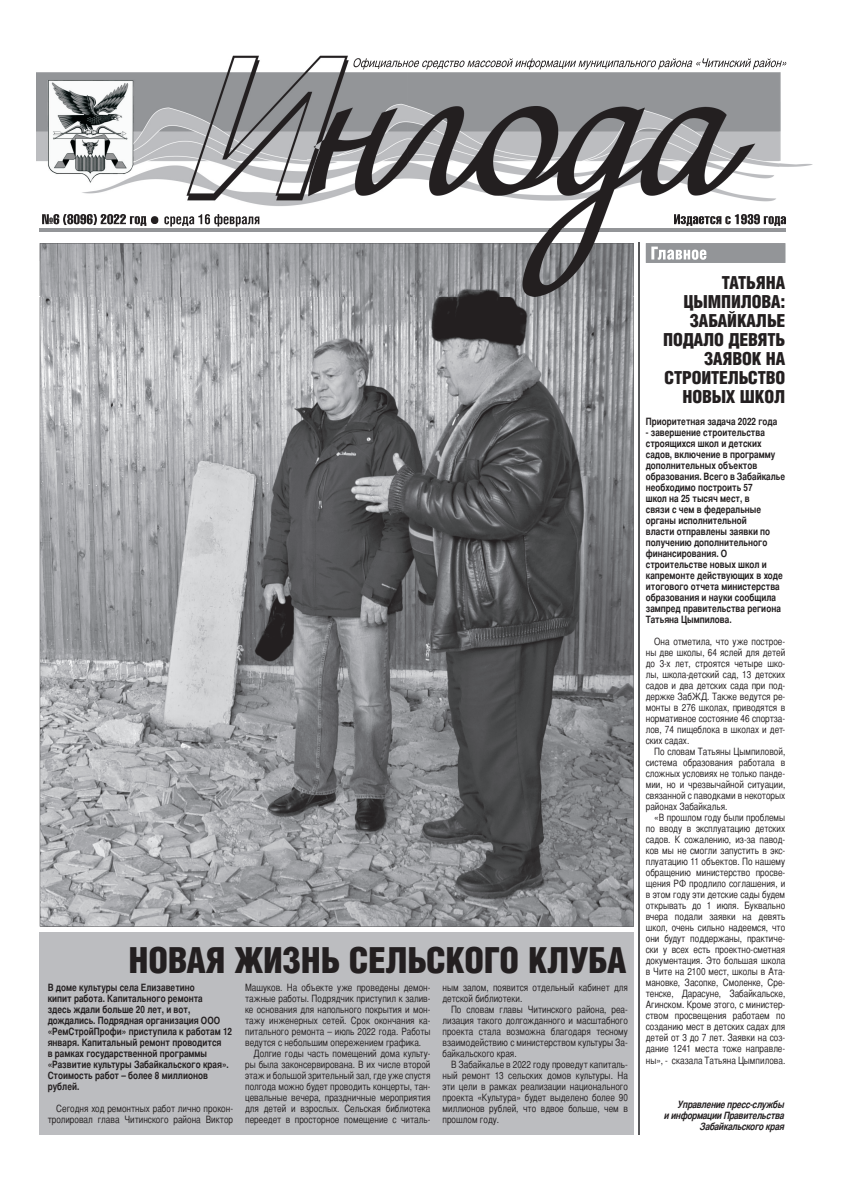
<style>
.page{position:relative;width:842px;height:1191px;background:#fff}
.page>*{position:absolute;margin:0;border:0;box-sizing:border-box;transform-origin:0 0}
.t1{font:900 36px "Helios Cond";letter-spacing:-.01em;color:#231f20}
.t2{font:900 18px/19px "Helios Cond";letter-spacing:-.01em;color:#231f20;text-align:right}
.t3{font:10px/11px "Bastion C";color:#231f20;text-align:justify}
.t4{font:700 10px/11px "Bastion C";color:#231f20}
.t5{font:italic 700 10px/11px "Bastion C";letter-spacing:-.02em;color:#231f20;text-align:right}
</style>
<div class="page">
<div style="left:40px;top:932px;width:594px;height:202px;background:#bcbdc0"></div>
<hr style="left:638px;top:243px;width:1px;height:891px;background:#57585a">
<svg style="left:40px;top:296px;width:594px;height:630px;background:#8b8c8f"></svg>
<img style="left:36px;top:56px;width:743px;height:206px">
<img style="left:779px;top:72px;width:34px;height:191px">
<img style="left:39px;top:262px;width:1px;height:34px">
<img style="left:639px;top:262px;width:7px;height:34px">
<img style="left:42px;top:214px;width:104px;height:12px">
<img style="left:164px;top:214px;width:95px;height:12px">
<hr style="left:40px;top:228px;width:745px;height:3px;background:#939598">
<img style="left:352px;top:58px;width:435px;height:12px">
<img style="left:674px;top:214px;width:112px;height:12px">
<div style="left:646px;top:243px;width:139px;height:20px;background:#939598"></div>
<img style="left:651px;top:246px;width:55px;height:14px">
<svg style="left:146px;top:216px;width:14px;height:9px"></svg>
<img style="left:638px;top:243px;width:1px;height:19px">
<img style="left:40px;top:243px;width:594px;height:53px">
<h1 class="t1" style="left:128px;top:941px;width:499px">НОВАЯ ЖИЗНЬ СЕЛЬСКОГО КЛУБА</h1>
<p class="t4" style="left:48px;top:982px;width:186px">В доме культуры села Елизаветино<br>кипит работа. Капитального ремонта<br>здесь ждали больше 20 лет, и вот, дождались. Подрядная организация ООО «РемСтройПрофи» приступила к работам 12 января. Капитальный ремонт проводится<br>в рамках государственной программы «Развитие культуры Забайкальского края».<br>Стоимость работ – более 8 миллионов рублей.</p>
<p class="t3" style="left:48px;top:1103px;width:187px;text-align:right">Сегодня ход ремонтных работ лично прокон&shy;тролировал глава Читинского района Виктор</p>
<p class="t3" style="left:245px;top:982px;width:187px">Машуков. На объекте уже проведены демон-</p>
<p class="t3" style="left:245px;top:993px;width:187px">тажные работы. Подрядчик приступил к залив-</p>
<p class="t3" style="left:245px;top:1004px;width:187px">ке основания для напольного покрытия и мон-</p>
<p class="t3" style="left:245px;top:1015px;width:187px">тажу инженерных сетей. Срок окончания ка-</p>
<p class="t3" style="left:245px;top:1026px;width:187px">питального ремонта – июль 2022 года. Работы</p>
<p class="t3" style="left:245px;top:1037px;width:178px">ведутся с небольшим опережением графика.</p>
<p class="t3" style="left:254px;top:1048px;width:178px">Долгие годы часть помещений дома культу-</p>
<p class="t3" style="left:245px;top:1059px;width:187px">ры была законсервирована. В их числе второй</p>
<p class="t3" style="left:245px;top:1070px;width:187px">этаж и большой зрительный зал, где уже спустя</p>
<p class="t3" style="left:245px;top:1081px;width:187px">полгода можно будет проводить концерты, тан-</p>
<p class="t3" style="left:245px;top:1092px;width:187px">цевальные вечера, праздничные мероприятия</p>
<p class="t3" style="left:245px;top:1103px;width:187px">для детей и взрослых. Сельская библиотека</p>
<p class="t3" style="left:245px;top:1114px;width:187px">переедет в просторное помещение с читаль-</p>
<p class="t3" style="left:442px;top:982px;width:187px">ным залом, появится отдельный кабинет для детской библиотеки.</p>
<p class="t3" style="left:442px;top:1004px;width:187px;text-indent:8px">По словам главы Читинского района, реа&shy;лизация такого долгожданного и масштабного проекта стала возможна благодаря тесному взаимодействию с министерством культуры За&shy;байкальского края.</p>
<p class="t3" style="left:442px;top:1059px;width:187px;text-indent:8px">В Забайкалье в 2022 году проведут капиталь&shy;ный ремонт 13 сельских домов культуры. На эти цели в рамках реализации национального проекта «Культура» будет выделено более 90 миллионов рублей, что вдвое больше, чем в прошлом году.</p>
<h2 class="t2" style="left:663px;top:273px;width:124px">ТАТЬЯНА<br>ЦЫМПИЛОВА:<br>ЗАБАЙКАЛЬЕ<br>ПОДАЛО ДЕВЯТЬ<br>ЗАЯВОК НА<br>СТРОИТЕЛЬСТВО<br>НОВЫХ ШКОЛ</h2>
<p class="t4" style="left:646px;top:416px;width:133px">Приоритетная задача 2022 года</p>
<p class="t4" style="left:646px;top:427px;width:141px">- завершение строительства строящихся школ и детских садов, включение в программу дополнительных объектов образования. Всего в Забайкалье необходимо построить 57<br>школ на 25 тысяч мест, в<br>связи с чем в федеральные органы исполнительной<br>власти отправлены заявки по получению дополнительного финансирования. О строительстве новых школ и капремонте действующих в ходе итогового отчета министерства образования и науки сообщила зампред правительства региона<br>Татьяна Цымпилова.</p>
<p class="t3" style="left:646px;top:636px;width:141px;text-indent:8px">Она отметила, что уже построе&shy;ны две школы, 64 яслей для детей до 3-х лет, строятся четыре шко&shy;лы, школа-детский сад, 13 детских садов и два детских сада при под&shy;держке ЗабЖД. Также ведутся ре&shy;монты в 276 школах, приводятся в нормативное состояние 46 спортза&shy;лов, 74 пищеблока в школах и дет&shy;ских садах.</p>
<p class="t3" style="left:646px;top:746px;width:141px;text-indent:8px">По словам Татьяны Цымпиловой, система образования работала в сложных условиях не только панде&shy;мии, но и чрезвычайной ситуации, связанной с паводками в некоторых районах Забайкалья.</p>
<p class="t3" style="left:646px;top:812px;width:141px;text-indent:8px">«В прошлом году были проблемы по вводу в эксплуатацию детских садов. К сожалению, из-за павод&shy;ков мы не смогли запустить в экс&shy;плуатацию 11 объектов. По нашему обращению министерство просве&shy;щения РФ продлило соглашения, и в этом году эти детские сады будем открывать до 1 июля. Буквально вчера подали заявки на девять школ, очень сильно надеемся, что они будут поддержаны, практиче&shy;ски у всех есть проектно-сметная документация. Это большая школа в Чите на 2100 мест, школы в Ата&shy;мановке, Засопке, Смоленке, Сре&shy;тенске, Дарасуне, Забайкальске, Агинском. Кроме этого, с министер&shy;ством просвещения работаем по созданию мест в детских садах для детей от 3 до 7 лет. Заявки на соз&shy;дание 1241 места тоже направле&shy;ны», - сказала Татьяна Цымпилова.</p>
<p class="t5" style="left:664px;top:1098px;width:122px">Управление пресс-службы<br>и информации Правительства<br>Забайкальского края</p>
</div>
